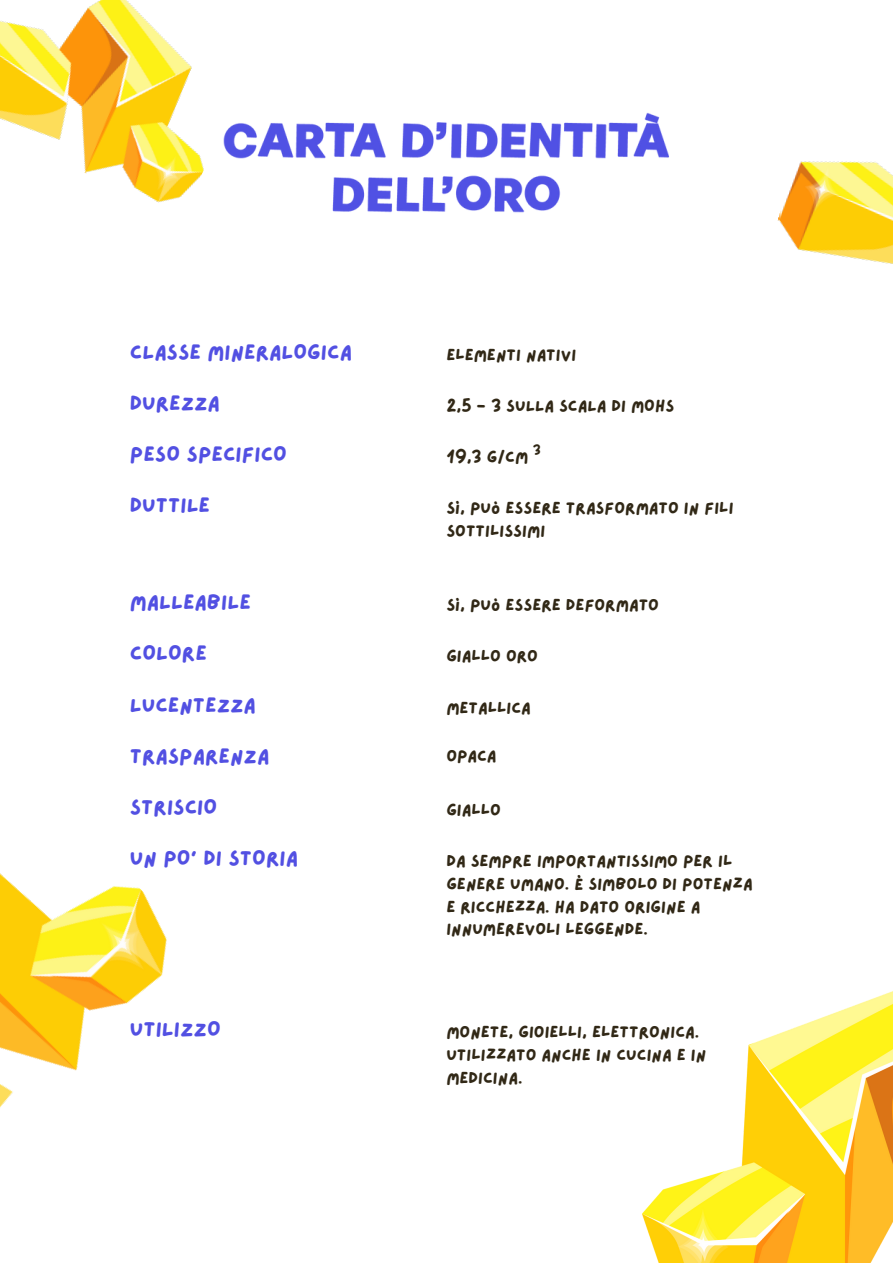
<style>
.page{position:relative;width:893px;height:1264px;background:#fff}
.page>*{position:absolute;margin:0;border:0;box-sizing:border-box;transform-origin:0 0}
.t1{font:21.3px "Lazydog";color:#5250e2}
.t2{font:16.65px/23px "Lazydog";color:#312816}
.t3{font:13.35px "Lazydog";color:#312816}
</style>
<div class="page">
<img style="left:257px;top:112px;width:412px;height:101px">
<img style="left:0;top:873px;width:167px;height:235px">
<img style="left:642px;top:991px;width:250px;height:271px">
<img style="left:0;top:0;width:257px;height:203px">
<img style="left:777px;top:161px;width:115px;height:103px">
<p class="t1" style="left:130px;top:342px;width:223px">CLASSE MINERALOGICA</p>
<p class="t1" style="left:130px;top:393px;width:92px">DUREZZA</p>
<p class="t1" style="left:130px;top:444px;width:159px">PESO SPECIFICO</p>
<p class="t1" style="left:130px;top:495px;width:82px">DUTTILE</p>
<p class="t1" style="left:130px;top:592px;width:122px">MALLEABILE</p>
<p class="t1" style="left:130px;top:643px;width:78px">COLORE</p>
<p class="t1" style="left:130px;top:694px;width:127px">LUCENTEZZA</p>
<p class="t1" style="left:130px;top:745px;width:141px">TRASPARENZA</p>
<p class="t1" style="left:130px;top:796px;width:89px">STRISCIO</p>
<p class="t1" style="left:130px;top:847px;width:170px">UN PO' DI STORIA</p>
<p class="t1" style="left:130px;top:1018px;width:92px">UTILIZZO</p>
<p class="t2" style="left:446px;top:344px;width:131px">ELEMENTI NATIVI</p>
<p class="t2" style="left:446px;top:395px;width:229px">2,5 - 3 SULLA SCALA DI MOHS</p>
<p class="t2" style="left:446px;top:446px;width:83px">19,3 G/CM</p>
<p class="t3" style="left:533px;top:443px;width:10px">3</p>
<p class="t2" style="left:446px;top:497px;width:289px">SÌ, PUÒ ESSERE TRASFORMATO IN FILI<br>SOTTILISSIMI</p>
<p class="t2" style="left:446px;top:594px;width:214px">SÌ, PUÒ ESSERE DEFORMATO</p>
<p class="t2" style="left:446px;top:645px;width:93px">GIALLO ORO</p>
<p class="t2" style="left:446px;top:696px;width:86px">METALLICA</p>
<p class="t2" style="left:446px;top:745px;width:52px">OPACA</p>
<p class="t2" style="left:446px;top:798px;width:56px">GIALLO</p>
<p class="t2" style="left:446px;top:849px;width:308px">DA SEMPRE IMPORTANTISSIMO PER IL<br>GENERE UMANO. È SIMBOLO DI POTENZA<br>E RICCHEZZA. HA DATO ORIGINE A<br>INNUMEREVOLI LEGGENDE.</p>
<p class="t2" style="left:446px;top:1020px;width:261px">MONETE, GIOIELLI, ELETTRONICA.<br>UTILIZZATO ANCHE IN CUCINA E IN<br>MEDICINA.</p>
</div>
